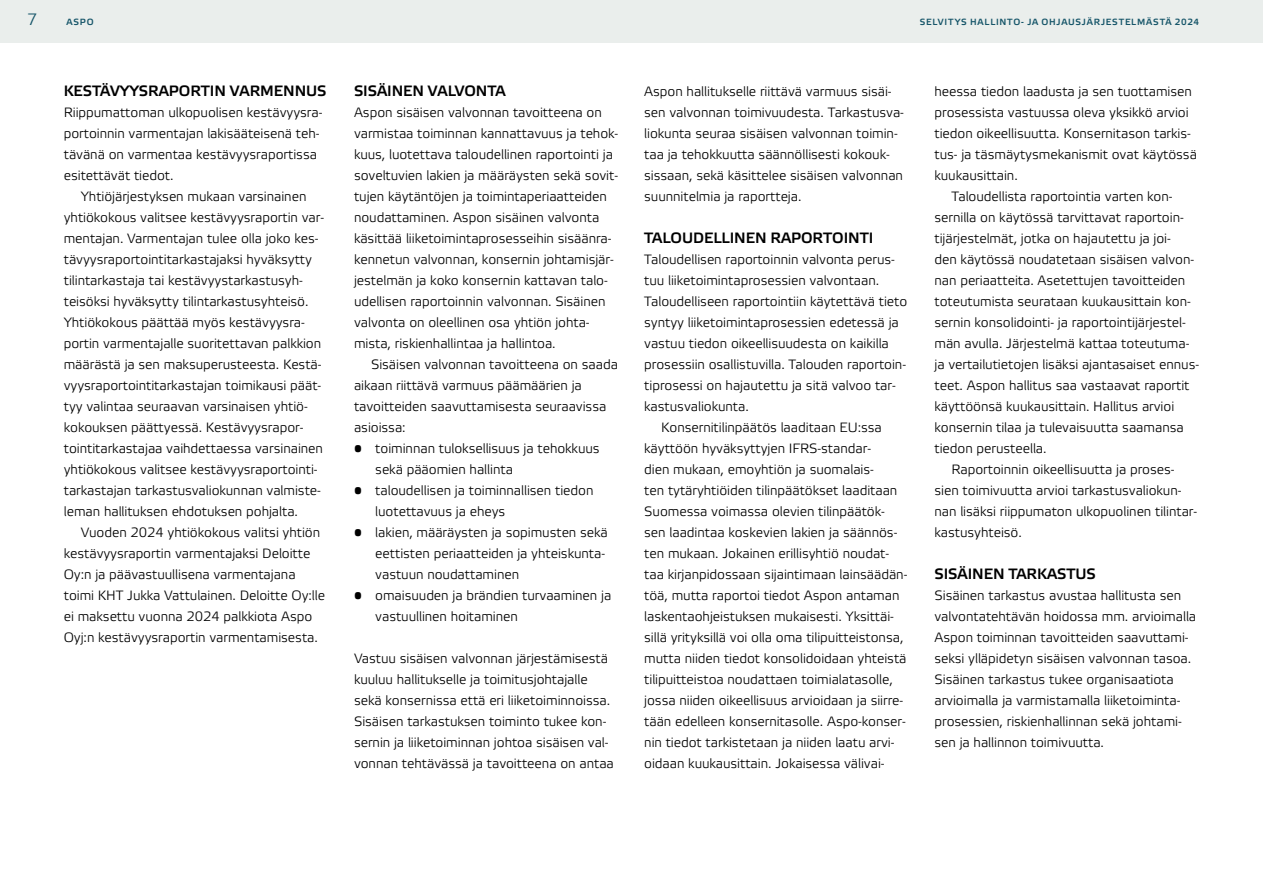
<style>
.page{position:relative;width:1263px;height:893px;background:#fff}
.page>*{position:absolute;margin:0;border:0;box-sizing:border-box;transform-origin:0 0}
.t1{font:16.5px "Etelka Light Pro";color:#165569}
.t2{font:700 15px "Etelka Light Pro";letter-spacing:-.005em;color:#000}
.t3{font:300 13.5px/21px "Etelka";letter-spacing:-.005em;color:#000}
.t4{font:700 9px "Etelka Light Pro";letter-spacing:.085em;color:#165569}
</style>
<div class="page">
<div style="left:0;top:0;width:1263px;height:43px;background:#eaeeec"></div>
<p class="t1" style="left:27px;top:10px;width:12px">7</p>
<p class="t4" style="left:66px;top:16px;width:29px">ASPO</p>
<p class="t4" style="left:920px;top:16px;width:281px">SELVITYS HALLINTO- JA OHJAUSJÄRJESTELMÄSTÄ 2024</p>
<p class="t2" style="left:64px;top:83px;width:264px">KESTÄVYYSRAPORTIN VARMENNUS</p>
<p class="t3" style="left:64px;top:102px;width:260px">Riippumattoman ulkopuolisen kestävyysra&shy;portoinnin varmentajan lakisääteisenä teh&shy;tävänä on varmentaa kestävyysraportissa esitettävät tiedot.</p>
<p class="t3" style="left:64px;top:186px;width:262px;text-indent:17px">Yhtiöjärjestyksen mukaan varsinainen yhtiökokous valitsee kestävyysraportin var&shy;mentajan. Varmentajan tulee olla joko kes&shy;tävyysraportointitarkastajaksi hyväksytty tilintarkastaja tai kestävyystarkastusyh&shy;teisöksi hyväksytty tilintarkastusyhteisö.<br>Yhtiökokous päättää myös kestävyysra&shy;portin varmentajalle suoritettavan palkkion määrästä ja sen maksuperusteesta. Kestä&shy;vyysraportointitarkastajan toimikausi päät&shy;tyy valintaa seuraavan varsinaisen yhtiö&shy;kokouksen päättyessä. Kestävyysrapor&shy;tointitarkastajaa vaihdettaessa varsinainen yhtiökokous valitsee kestävyysraportointi&shy;tarkastajan tarkastusvaliokunnan valmiste&shy;leman hallituksen ehdotuksen pohjalta.</p>
<p class="t3" style="left:64px;top:522px;width:263px;text-indent:17px">Vuoden 2024 yhtiökokous valitsi yhtiön kestävyysraportin varmentajaksi Deloitte Oy:n ja päävastuullisena varmentajana toimi KHT Jukka Vattulainen. Deloitte Oy:lle ei maksettu vuonna 2024 palkkiota Aspo Oyj:n kestävyysraportin varmentamisesta.</p>
<p class="t2" style="left:354px;top:83px;width:153px">SISÄINEN VALVONTA</p>
<p class="t3" style="left:354px;top:102px;width:266px">Aspon sisäisen valvonnan tavoitteena on varmistaa toiminnan kannattavuus ja tehok&shy;kuus, luotettava taloudellinen raportointi ja soveltuvien lakien ja määräysten sekä sovit&shy;tujen käytäntöjen ja toimintaperiaatteiden noudattaminen. Aspon sisäinen valvonta käsittää liiketoimintaprosesseihin sisäänra&shy;kennetun valvonnan, konsernin johtamisjär&shy;jestelmän ja koko konsernin kattavan talo&shy;udellisen raportoinnin valvonnan. Sisäinen valvonta on oleellinen osa yhtiön johta&shy;mista, riskienhallintaa ja hallintoa.</p>
<p class="t3" style="left:354px;top:354px;width:265px;text-indent:17px">Sisäisen valvonnan tavoitteena on saada aikaan riittävä varmuus päämäärien ja tavoitteiden saavuttamisesta seuraavissa asioissa:</p>
<p class="t3" style="left:375px;top:438px;width:226px;text-indent:-21px">• toiminnan tuloksellisuus ja tehokkuus sekä pääomien hallinta</p>
<p class="t3" style="left:375px;top:480px;width:220px;text-indent:-21px">• taloudellisen ja toiminnallisen tiedon luotettavuus ja eheys</p>
<p class="t3" style="left:375px;top:522px;width:234px;text-indent:-21px">• lakien, määräysten ja sopimusten sekä eettisten periaatteiden ja yhteiskunta&shy;vastuun noudattaminen</p>
<p class="t3" style="left:375px;top:585px;width:238px;text-indent:-21px">• omaisuuden ja brändien turvaaminen ja vastuullinen hoitaminen</p>
<p class="t3" style="left:354px;top:648px;width:261px">Vastuu sisäisen valvonnan järjestämisestä kuuluu hallitukselle ja toimitusjohtajalle sekä konsernissa että eri liiketoiminnoissa.<br>Sisäisen tarkastuksen toiminto tukee kon&shy;sernin ja liiketoiminnan johtoa sisäisen val&shy;vonnan tehtävässä ja tavoitteena on antaa</p>
<p class="t3" style="left:644px;top:81px;width:261px">Aspon hallitukselle riittävä varmuus sisäi&shy;sen valvonnan toimivuudesta. Tarkastusva&shy;liokunta seuraa sisäisen valvonnan toimin&shy;taa ja tehokkuutta säännöllisesti kokouk&shy;sissaan, sekä käsittelee sisäisen valvonnan suunnitelmia ja raportteja.</p>
<p class="t2" style="left:644px;top:230px;width:231px">TALOUDELLINEN RAPORTOINTI</p>
<p class="t3" style="left:644px;top:249px;width:252px">Taloudellisen raportoinnin valvonta perus-</p>
<p class="t3" style="left:644px;top:270px;width:236px">tuu liiketoimintaprosessien valvontaan.</p>
<p class="t3" style="left:644px;top:291px;width:265px">Taloudelliseen raportointiin käytettävä tieto</p>
<p class="t3" style="left:644px;top:312px;width:256px">syntyy liiketoimintaprosessien edetessä ja</p>
<p class="t3" style="left:644px;top:333px;width:246px">vastuu tiedon oikeellisuudesta on kaikilla</p>
<p class="t3" style="left:644px;top:354px;width:263px">prosessiin osallistuvilla. Talouden raportoin-</p>
<p class="t3" style="left:644px;top:375px;width:253px">tiprosessi on hajautettu ja sitä valvoo tar-</p>
<p class="t3" style="left:644px;top:396px;width:106px">kastusvaliokunta.</p>
<p class="t3" style="left:661px;top:417px;width:222px">Konsernitilinpäätös laaditaan EU:ssa</p>
<p class="t3" style="left:644px;top:438px;width:228px">käyttöön hyväksyttyjen IFRS-standar-</p>
<p class="t3" style="left:644px;top:459px;width:231px">dien mukaan, emoyhtiön ja suomalais-</p>
<p class="t3" style="left:644px;top:480px;width:255px">ten tytäryhtiöiden tilinpäätökset laaditaan</p>
<p class="t3" style="left:644px;top:501px;width:242px">Suomessa voimassa olevien tilinpäätök-</p>
<p class="t3" style="left:644px;top:522px;width:255px">sen laadintaa koskevien lakien ja säännös-</p>
<p class="t3" style="left:644px;top:543px;width:246px">ten mukaan. Jokainen erillisyhtiö noudat-</p>
<p class="t3" style="left:644px;top:564px;width:265px">taa kirjanpidossaan sijaintimaan lainsäädän-</p>
<p class="t3" style="left:644px;top:585px;width:257px">töä, mutta raportoi tiedot Aspon antaman</p>
<p class="t3" style="left:644px;top:606px;width:251px">laskentaohjeistuksen mukaisesti. Yksittäi-</p>
<p class="t3" style="left:644px;top:627px;width:261px">sillä yrityksillä voi olla oma tilipuitteistonsa,</p>
<p class="t3" style="left:644px;top:648px;width:264px">mutta niiden tiedot konsolidoidaan yhteistä</p>
<p class="t3" style="left:644px;top:669px;width:250px">tilipuitteistoa noudattaen toimialatasolle,</p>
<p class="t3" style="left:644px;top:690px;width:261px">jossa niiden oikeellisuus arvioidaan ja siirre-</p>
<p class="t3" style="left:644px;top:711px;width:263px">tään edelleen konsernitasolle. Aspo-konser-</p>
<p class="t3" style="left:644px;top:732px;width:252px">nin tiedot tarkistetaan ja niiden laatu arvi-</p>
<p class="t3" style="left:644px;top:753px;width:242px">oidaan kuukausittain. Jokaisessa välivai-</p>
<p class="t3" style="left:934px;top:81px;width:259px">heessa tiedon laadusta ja sen tuottamisen</p>
<p class="t3" style="left:934px;top:102px;width:256px">prosessista vastuussa oleva yksikkö arvioi</p>
<p class="t3" style="left:934px;top:123px;width:258px">tiedon oikeellisuutta. Konsernitason tarkis-</p>
<p class="t3" style="left:934px;top:144px;width:264px">tus- ja täsmäytysmekanismit ovat käytössä</p>
<p class="t3" style="left:934px;top:165px;width:85px">kuukausittain.</p>
<p class="t3" style="left:951px;top:186px;width:223px">Taloudellista raportointia varten kon-</p>
<p class="t3" style="left:934px;top:207px;width:251px">sernilla on käytössä tarvittavat raportoin-</p>
<p class="t3" style="left:934px;top:228px;width:238px">tijärjestelmät, jotka on hajautettu ja joi-</p>
<p class="t3" style="left:934px;top:249px;width:261px">den käytössä noudatetaan sisäisen valvon-</p>
<p class="t3" style="left:934px;top:270px;width:252px">nan periaatteita. Asetettujen tavoitteiden</p>
<p class="t3" style="left:934px;top:291px;width:258px">toteutumista seurataan kuukausittain kon-</p>
<p class="t3" style="left:934px;top:312px;width:253px">sernin konsolidointi- ja raportointijärjestel-</p>
<p class="t3" style="left:934px;top:333px;width:257px">män avulla. Järjestelmä kattaa toteutuma-</p>
<p class="t3" style="left:934px;top:354px;width:266px">ja vertailutietojen lisäksi ajantasaiset ennus-</p>
<p class="t3" style="left:934px;top:375px;width:257px">teet. Aspon hallitus saa vastaavat raportit</p>
<p class="t3" style="left:934px;top:396px;width:241px">käyttöönsä kuukausittain. Hallitus arvioi</p>
<p class="t3" style="left:934px;top:417px;width:251px">konsernin tilaa ja tulevaisuutta saamansa</p>
<p class="t3" style="left:934px;top:438px;width:114px">tiedon perusteella.</p>
<p class="t3" style="left:951px;top:459px;width:225px">Raportoinnin oikeellisuutta ja proses-</p>
<p class="t3" style="left:934px;top:480px;width:248px">sien toimivuutta arvioi tarkastusvaliokun-</p>
<p class="t3" style="left:934px;top:501px;width:264px">nan lisäksi riippumaton ulkopuolinen tilintar-</p>
<p class="t3" style="left:934px;top:522px;width:89px">kastusyhteisö.</p>
<p class="t2" style="left:934px;top:566px;width:163px">SISÄINEN TARKASTUS</p>
<p class="t3" style="left:934px;top:585px;width:263px">Sisäinen tarkastus avustaa hallitusta sen valvontatehtävän hoidossa mm. arvioimalla Aspon toiminnan tavoitteiden saavuttami&shy;seksi ylläpidetyn sisäisen valvonnan tasoa.<br>Sisäinen tarkastus tukee organisaatiota arvioimalla ja varmistamalla liiketoiminta&shy;prosessien, riskienhallinnan sekä johtami&shy;sen ja hallinnon toimivuutta.</p>
</div>
